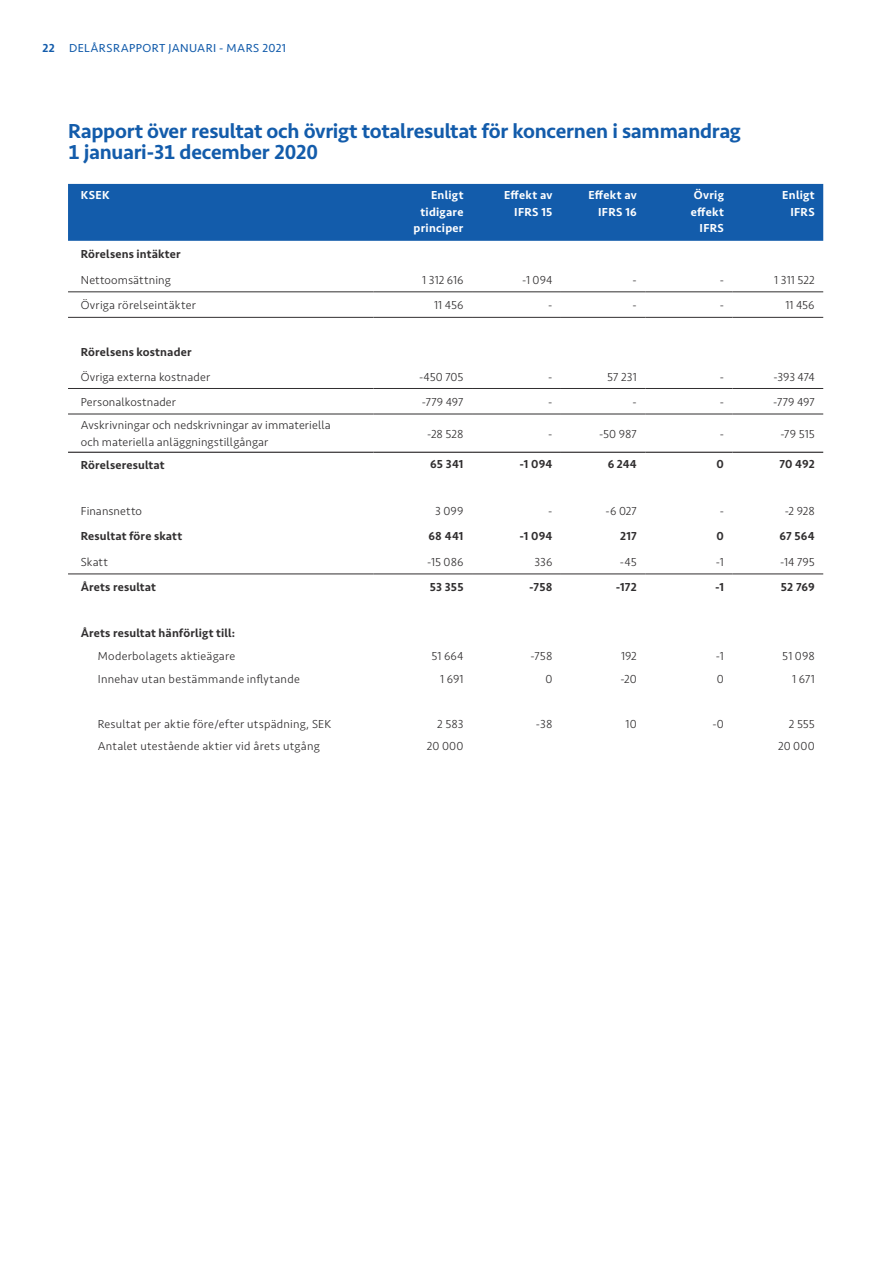
<style>
.page{position:relative;width:893px;height:1263px;background:#fff}
.page>*{position:absolute;margin:0;border:0;box-sizing:border-box;transform-origin:0 0}
.Rubrik_C{font:500 21px/21px "Seravek";letter-spacing:-.015em;color:#135cab}
.Tabelltext_tv{font:300 12px/16.5px "Seravek";letter-spacing:.01em;color:#312f30}
.Tabelltext_th{font:300 12px "Seravek";color:#312f30}
.Bodycopy_-_indrag{font:300 12px "Seravek";letter-spacing:.02em;color:#312f30}
.tabellrubrik_th{font:500 12px "Seravek";letter-spacing:.025em;color:#fff}
.Tabelltext_th-2{font:500 12px "Seravek";letter-spacing:.015em;color:#312f30}
.Summa_tv{font:500 12px "Seravek";letter-spacing:.015em;color:#312f30}
.Tabelltext_tv-2{font:500 12px "Seravek";letter-spacing:.015em;color:#312f30}
.t1{font:12px "Seravek";letter-spacing:.035em;color:#135cab}
.Summa_th{font:300 12px "Seravek";color:#312f30}
.Tabellrubrik{font:500 12px "Seravek";color:#fff}
.s1{font-weight:500}
.s2{font-weight:500;color:#fff}
</style>
<div class="page">
<div style="left:68px;top:184px;width:755px;height:57px;background:#135cab"></div>
<hr style="left:68px;top:574px;width:305px;height:1px;background:#312f30">
<hr style="left:373px;top:574px;width:99px;height:1px;background:#312f30">
<hr style="left:472px;top:574px;width:89px;height:1px;background:#312f30">
<hr style="left:561px;top:574px;width:84px;height:1px;background:#312f30">
<hr style="left:645px;top:574px;width:87px;height:1px;background:#312f30">
<hr style="left:732px;top:574px;width:91px;height:1px;background:#312f30">
<hr style="left:68px;top:452px;width:305px;height:1px;background:#312f30">
<hr style="left:373px;top:452px;width:99px;height:1px;background:#312f30">
<hr style="left:472px;top:452px;width:89px;height:1px;background:#312f30">
<hr style="left:732px;top:452px;width:91px;height:1px;background:#312f30">
<hr style="left:68px;top:388px;width:305px;height:1px;background:#312f30">
<hr style="left:373px;top:388px;width:99px;height:1px;background:#312f30">
<hr style="left:472px;top:388px;width:89px;height:1px;background:#312f30">
<hr style="left:561px;top:388px;width:84px;height:1px;background:#312f30">
<hr style="left:645px;top:388px;width:87px;height:1px;background:#312f30">
<hr style="left:732px;top:388px;width:91px;height:1px;background:#312f30">
<hr style="left:68px;top:414px;width:305px;height:1px;background:#312f30">
<hr style="left:373px;top:414px;width:99px;height:1px;background:#312f30">
<hr style="left:472px;top:414px;width:89px;height:1px;background:#312f30">
<hr style="left:561px;top:414px;width:84px;height:1px;background:#312f30">
<hr style="left:645px;top:414px;width:87px;height:1px;background:#312f30">
<hr style="left:732px;top:414px;width:91px;height:1px;background:#312f30">
<hr style="left:561px;top:452px;width:84px;height:1px;background:#312f30">
<hr style="left:645px;top:452px;width:87px;height:1px;background:#312f30">
<hr style="left:68px;top:292px;width:305px;height:1px;background:#312f30">
<hr style="left:373px;top:292px;width:99px;height:1px;background:#312f30">
<hr style="left:472px;top:292px;width:89px;height:1px;background:#312f30">
<hr style="left:561px;top:292px;width:84px;height:1px;background:#312f30">
<hr style="left:645px;top:292px;width:87px;height:1px;background:#312f30">
<hr style="left:732px;top:292px;width:91px;height:1px;background:#312f30">
<hr style="left:68px;top:317px;width:305px;height:1px;background:#312f30">
<hr style="left:373px;top:317px;width:99px;height:1px;background:#312f30">
<hr style="left:472px;top:317px;width:89px;height:1px;background:#312f30">
<hr style="left:561px;top:317px;width:84px;height:1px;background:#312f30">
<hr style="left:645px;top:317px;width:87px;height:1px;background:#312f30">
<hr style="left:732px;top:317px;width:91px;height:1px;background:#312f30">
<p class="t1" style="left:43px;top:40px;width:245px"><span class="s1">22</span> DELÅRSRAPPORT JANUARI - MARS 2021</p>
<p class="Rubrik_C" style="left:68px;top:121px;width:674px">Rapport över resultat och övrigt totalresultat för koncernen i sammandrag<br>1 januari-31 december 2020</p>
<p class="Tabellrubrik" style="left:81px;top:188px;width:30px">KSEK</p>
<p class="tabellrubrik_th" style="left:431px;top:188px;width:34px">Enligt</p>
<p class="tabellrubrik_th" style="left:421px;top:204px;width:44px">tidigare</p>
<p class="tabellrubrik_th" style="left:414px;top:221px;width:51px">principer</p>
<p class="tabellrubrik_th" style="left:694px;top:188px;width:31px">Övrig</p>
<p class="tabellrubrik_th" style="left:691px;top:204px;width:35px">effekt</p>
<p class="tabellrubrik_th" style="left:700px;top:221px;width:26px">IFRS</p>
<p class="tabellrubrik_th" style="left:504px;top:188px;width:50px">Effekt av</p>
<p class="tabellrubrik_th" style="left:514px;top:204px;width:40px">IFRS 15</p>
<p class="tabellrubrik_th" style="left:588px;top:188px;width:50px">Effekt av</p>
<p class="tabellrubrik_th" style="left:598px;top:204px;width:40px">IFRS 16</p>
<p class="tabellrubrik_th" style="left:782px;top:188px;width:34px">Enligt</p>
<p class="tabellrubrik_th" style="left:790px;top:204px;width:26px">IFRS</p>
<p class="Tabelltext_tv-2" style="left:81px;top:247px;width:101px">Rörelsens intäkter</p>
<p class="Tabelltext_tv" style="left:81px;top:272px;width:91px">Nettoomsättning</p>
<p class="Tabelltext_th" style="left:422px;top:272px;width:43px">1 312 616</p>
<p class="Tabelltext_th" style="left:522px;top:272px;width:32px">-1 094</p>
<p class="Tabelltext_th" style="left:632px;top:272px;width:6px">-</p>
<p class="Tabelltext_th" style="left:720px;top:272px;width:6px">-</p>
<p class="Tabelltext_th" style="left:774px;top:272px;width:42px">1 311 522</p>
<p class="Tabelltext_tv" style="left:81px;top:297px;width:117px">Övriga rörelseintäkter</p>
<p class="Tabelltext_th" style="left:425px;top:298px;width:40px"><span class="s2">x</span> 11 456</p>
<p class="Tabelltext_th" style="left:548px;top:298px;width:6px">-</p>
<p class="Tabelltext_th" style="left:632px;top:298px;width:6px">-</p>
<p class="Tabelltext_th" style="left:720px;top:298px;width:6px">-</p>
<p class="Tabelltext_th" style="left:785px;top:298px;width:31px">11 456</p>
<p class="Tabelltext_tv-2" style="left:81px;top:345px;width:112px">Rörelsens kostnader</p>
<p class="Tabelltext_tv" style="left:81px;top:369px;width:131px">Övriga externa kostnader</p>
<p class="Tabelltext_th" style="left:419px;top:370px;width:46px">-450 705</p>
<p class="Tabelltext_th" style="left:548px;top:370px;width:6px">-</p>
<p class="Tabelltext_th" style="left:607px;top:370px;width:31px">57 231</p>
<p class="Tabelltext_th" style="left:720px;top:370px;width:6px">-</p>
<p class="Tabelltext_th" style="left:773px;top:370px;width:43px">-393 474</p>
<p class="Tabelltext_tv" style="left:81px;top:394px;width:97px">Personalkostnader</p>
<p class="Tabelltext_th" style="left:422px;top:395px;width:43px">-779 497</p>
<p class="Tabelltext_th" style="left:548px;top:395px;width:6px">-</p>
<p class="Tabelltext_th" style="left:632px;top:395px;width:6px">-</p>
<p class="Tabelltext_th" style="left:720px;top:395px;width:6px">-</p>
<p class="Tabelltext_th" style="left:773px;top:395px;width:43px">-779 497</p>
<p class="Tabelltext_tv" style="left:81px;top:417px;width:251px">Avskrivningar och nedskrivningar av immateriella och materiella anläggningstillgångar</p>
<p class="Tabelltext_th" style="left:427px;top:427px;width:38px">-28 528</p>
<p class="Tabelltext_th" style="left:548px;top:427px;width:6px">-</p>
<p class="Tabelltext_th" style="left:599px;top:427px;width:39px">-50 987</p>
<p class="Tabelltext_th" style="left:720px;top:427px;width:6px">-</p>
<p class="Tabelltext_th" style="left:780px;top:427px;width:36px">-79 515</p>
<p class="Tabelltext_tv-2" style="left:81px;top:457px;width:85px">Rörelseresultat</p>
<p class="Tabelltext_th-2" style="left:430px;top:456px;width:35px">65 341</p>
<p class="Tabelltext_th-2" style="left:519px;top:456px;width:35px">-1 094</p>
<p class="Tabelltext_th-2" style="left:608px;top:456px;width:31px">6 244</p>
<p class="Tabelltext_th-2" style="left:717px;top:456px;width:9px">0</p>
<p class="Tabelltext_th-2" style="left:779px;top:456px;width:37px">70 492</p>
<p class="Tabelltext_tv" style="left:81px;top:503px;width:63px">Finansnetto</p>
<p class="Tabelltext_th" style="left:435px;top:504px;width:30px">3 099</p>
<p class="Tabelltext_th" style="left:548px;top:504px;width:6px">-</p>
<p class="Tabelltext_th" style="left:605px;top:504px;width:33px">-6 027</p>
<p class="Tabelltext_th" style="left:720px;top:504px;width:6px">-</p>
<p class="Tabelltext_th" style="left:785px;top:504px;width:31px">-2 928</p>
<p class="Summa_tv" style="left:81px;top:529px;width:103px">Resultat före skatt</p>
<p class="Tabelltext_th-2" style="left:428px;top:529px;width:37px">68 441</p>
<p class="Tabelltext_th-2" style="left:519px;top:529px;width:35px">-1 094</p>
<p class="Tabelltext_th-2" style="left:620px;top:529px;width:18px">217</p>
<p class="Tabelltext_th-2" style="left:717px;top:529px;width:9px">0</p>
<p class="Tabelltext_th-2" style="left:780px;top:529px;width:37px">67 564</p>
<p class="Tabelltext_tv" style="left:81px;top:554px;width:29px">Skatt</p>
<p class="Tabelltext_th" style="left:427px;top:555px;width:38px">-15 086</p>
<p class="Tabelltext_th" style="left:534px;top:555px;width:20px">336</p>
<p class="Tabelltext_th" style="left:620px;top:555px;width:18px">-45</p>
<p class="Tabelltext_th" style="left:716px;top:555px;width:9px">-1</p>
<p class="Tabelltext_th" style="left:780px;top:555px;width:36px">-14 795</p>
<p class="Summa_tv" style="left:81px;top:580px;width:77px">Årets resultat</p>
<p class="Tabelltext_th-2" style="left:430px;top:580px;width:35px">53 355</p>
<p class="Tabelltext_th-2" style="left:529px;top:580px;width:25px">-758</p>
<p class="Tabelltext_th-2" style="left:616px;top:580px;width:22px">-172</p>
<p class="Tabelltext_th-2" style="left:715px;top:580px;width:10px">-1</p>
<p class="Tabelltext_th-2" style="left:781px;top:580px;width:35px">52 769</p>
<p class="Summa_tv" style="left:81px;top:625px;width:156px">Årets resultat hänförligt till:</p>
<p class="Bodycopy_-_indrag" style="left:98px;top:649px;width:139px">Moderbolagets aktieägare</p>
<p class="Tabelltext_th" style="left:431px;top:649px;width:34px">51 664</p>
<p class="Summa_th" style="left:530px;top:649px;width:24px">-758</p>
<p class="Summa_th" style="left:621px;top:649px;width:17px">192</p>
<p class="Summa_th" style="left:716px;top:649px;width:9px">-1</p>
<p class="Summa_th" style="left:782px;top:649px;width:34px">51 098</p>
<p class="Bodycopy_-_indrag" style="left:98px;top:672px;width:203px">Innehav utan bestämmande inflytande</p>
<p class="Tabelltext_th" style="left:440px;top:672px;width:25px">1 691</p>
<p class="Summa_th" style="left:545px;top:672px;width:9px">0</p>
<p class="Summa_th" style="left:620px;top:672px;width:18px">-20</p>
<p class="Summa_th" style="left:717px;top:672px;width:9px">0</p>
<p class="Summa_th" style="left:792px;top:672px;width:24px">1 671</p>
<p class="Bodycopy_-_indrag" style="left:98px;top:717px;width:235px">Resultat per aktie före/efter utspädning, SEK</p>
<p class="Tabelltext_th" style="left:437px;top:717px;width:28px">2 583</p>
<p class="Tabelltext_th" style="left:536px;top:717px;width:18px">-38</p>
<p class="Tabelltext_th" style="left:625px;top:717px;width:13px">10</p>
<p class="Tabelltext_th" style="left:712px;top:717px;width:13px">-0</p>
<p class="Tabelltext_th" style="left:789px;top:717px;width:27px">2 555</p>
<p class="Bodycopy_-_indrag" style="left:98px;top:739px;width:223px">Antalet utestående aktier vid årets utgång</p>
<p class="Tabelltext_th" style="left:427px;top:739px;width:38px">20 000</p>
<p class="Tabelltext_th" style="left:778px;top:739px;width:38px">20 000</p>
</div>
